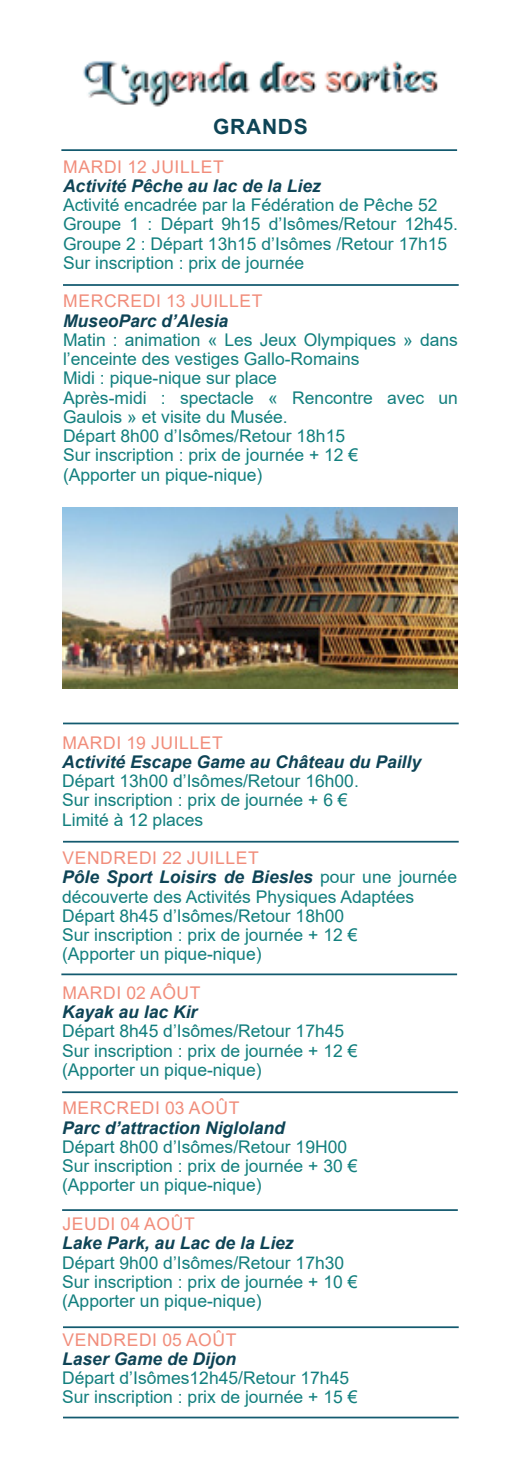
<style>
.page{position:relative;width:521px;height:1474px;background:#fff}
.page>*{position:absolute;margin:0;border:0;box-sizing:border-box;transform-origin:0 0}
.t1{font:700 21px "Arial";letter-spacing:.035em;color:#0e4456}
.t2{font:17.5px/19.2px "Arial";color:#127f7e}
.t3{font:italic 700 17.5px "Arial";color:#0e4456}
.t4{font:17.5px "Arial";letter-spacing:.035em;color:#f18d7b}
.s1{font-weight:700;font-style:italic;color:#0e4456}
</style>
<div class="page">
<img style="left:83px;top:61px;width:355px;height:46px">
<img style="left:62px;top:507px;width:396px;height:182px">
<hr style="left:63px;top:1326px;width:396px;height:1px;background:#135a6f">
<hr style="left:62px;top:1209px;width:396px;height:1px;background:#135a6f">
<hr style="left:62px;top:1091px;width:396px;height:2px;background:#135a6f">
<hr style="left:61px;top:973px;width:396px;height:2px;background:#135a6f">
<hr style="left:63px;top:840px;width:396px;height:2px;background:#135a6f">
<hr style="left:63px;top:722px;width:396px;height:2px;background:#135a6f">
<hr style="left:63px;top:284px;width:396px;height:2px;background:#135a6f">
<hr style="left:61px;top:149px;width:396px;height:2px;background:#135a6f">
<hr style="left:63px;top:1416px;width:396px;height:2px;background:#135a6f">
<p class="t1" style="left:213px;top:112px;width:96px">GRANDS</p>
<p class="t4" style="left:63px;top:154px;width:162px">MARDI 12 JUILLET</p>
<p class="t3" style="left:63px;top:174px;width:259px">Activité Pêche au lac de la Liez</p>
<p class="t2" style="left:63px;top:195px;width:376px">Activité encadrée par la Fédération de Pêche 52</p>
<p class="t2" style="left:63px;top:214px;width:396px">Groupe 1 : Départ 9h15 d’Isômes/Retour 12h45.<br>Groupe 2 : Départ 13h15 d’Isômes /Retour 17h15</p>
<p class="t2" style="left:63px;top:253px;width:243px">Sur inscription : prix de journée</p>
<p class="t4" style="left:63px;top:289px;width:201px">MERCREDI 13 JUILLET</p>
<p class="t3" style="left:63px;top:309px;width:167px">MuseoParc d’Alesia</p>
<p class="t2" style="left:63px;top:330px;width:396px">Matin : animation « Les Jeux Olympiques » dans l’enceinte des vestiges Gallo-Romains</p>
<p class="t2" style="left:63px;top:368px;width:215px">Midi : pique-nique sur place</p>
<p class="t2" style="left:63px;top:388px;width:396px">Après-midi : spectacle « Rencontre avec un<br>Gaulois » et visite du Musée.</p>
<p class="t2" style="left:63px;top:426px;width:284px">Départ 8h00 d’Isômes/Retour 18h15</p>
<p class="t2" style="left:63px;top:445px;width:297px">Sur inscription : prix de journée + 12 €</p>
<p class="t2" style="left:63px;top:465px;width:201px">(Apporter un pique-nique)</p>
<p class="t4" style="left:62px;top:730px;width:162px">MARDI 19 JUILLET</p>
<p class="t3" style="left:62px;top:750px;width:360px">Activité Escape Game au Château du Pailly</p>
<p class="t2" style="left:62px;top:771px;width:298px">Départ 13h00 d’Isômes/Retour 16h00.</p>
<p class="t2" style="left:62px;top:790px;width:287px">Sur inscription : prix de journée + 6 €</p>
<p class="t2" style="left:62px;top:809px;width:143px">Limité à 12 places</p>
<p class="t4" style="left:62px;top:845px;width:198px">VENDREDI 22 JUILLET</p>
<p class="t2" style="left:62px;top:867px;width:396px"><span class="s1">Pôle Sport Loisirs de Biesles</span> pour une journée découverte des Activités Physiques Adaptées</p>
<p class="t2" style="left:62px;top:906px;width:284px">Départ 8h45 d’Isômes/Retour 18h00</p>
<p class="t2" style="left:62px;top:925px;width:297px">Sur inscription : prix de journée + 12 €</p>
<p class="t2" style="left:62px;top:944px;width:201px">(Apporter un pique-nique)</p>
<p class="t4" style="left:62px;top:980px;width:140px">MARDI 02 AÔUT</p>
<p class="t3" style="left:62px;top:1000px;width:137px">Kayak au lac Kir</p>
<p class="t2" style="left:62px;top:1021px;width:284px">Départ 8h45 d’Isômes/Retour 17h45</p>
<p class="t2" style="left:62px;top:1040px;width:297px">Sur inscription : prix de journée + 12 €</p>
<p class="t2" style="left:62px;top:1060px;width:201px">(Apporter un pique-nique)</p>
<p class="t4" style="left:62px;top:1096px;width:178px">MERCREDI 03 AOÛT</p>
<p class="t3" style="left:62px;top:1115px;width:224px">Parc d’attraction Nigloland</p>
<p class="t2" style="left:62px;top:1137px;width:286px">Départ 8h00 d’Isômes/Retour 19H00</p>
<p class="t2" style="left:62px;top:1156px;width:297px">Sur inscription : prix de journée + 30 €</p>
<p class="t2" style="left:62px;top:1175px;width:201px">(Apporter un pique-nique)</p>
<p class="t4" style="left:62px;top:1211px;width:134px">JEUDI 04 AOÛT</p>
<p class="t3" style="left:62px;top:1231px;width:233px">Lake Park, au Lac de la Liez</p>
<p class="t2" style="left:62px;top:1252px;width:284px">Départ 9h00 d’Isômes/Retour 17h30</p>
<p class="t2" style="left:62px;top:1271px;width:297px">Sur inscription : prix de journée + 10 €</p>
<p class="t2" style="left:62px;top:1291px;width:201px">(Apporter un pique-nique)</p>
<p class="t4" style="left:62px;top:1327px;width:175px">VENDREDI 05 AOÛT</p>
<p class="t3" style="left:62px;top:1346px;width:176px">Laser Game de Dijon</p>
<p class="t2" style="left:62px;top:1368px;width:288px">Départ d’Isômes12h45/Retour 17h45</p>
<p class="t2" style="left:62px;top:1387px;width:297px">Sur inscription : prix de journée + 15 €</p>
</div>
